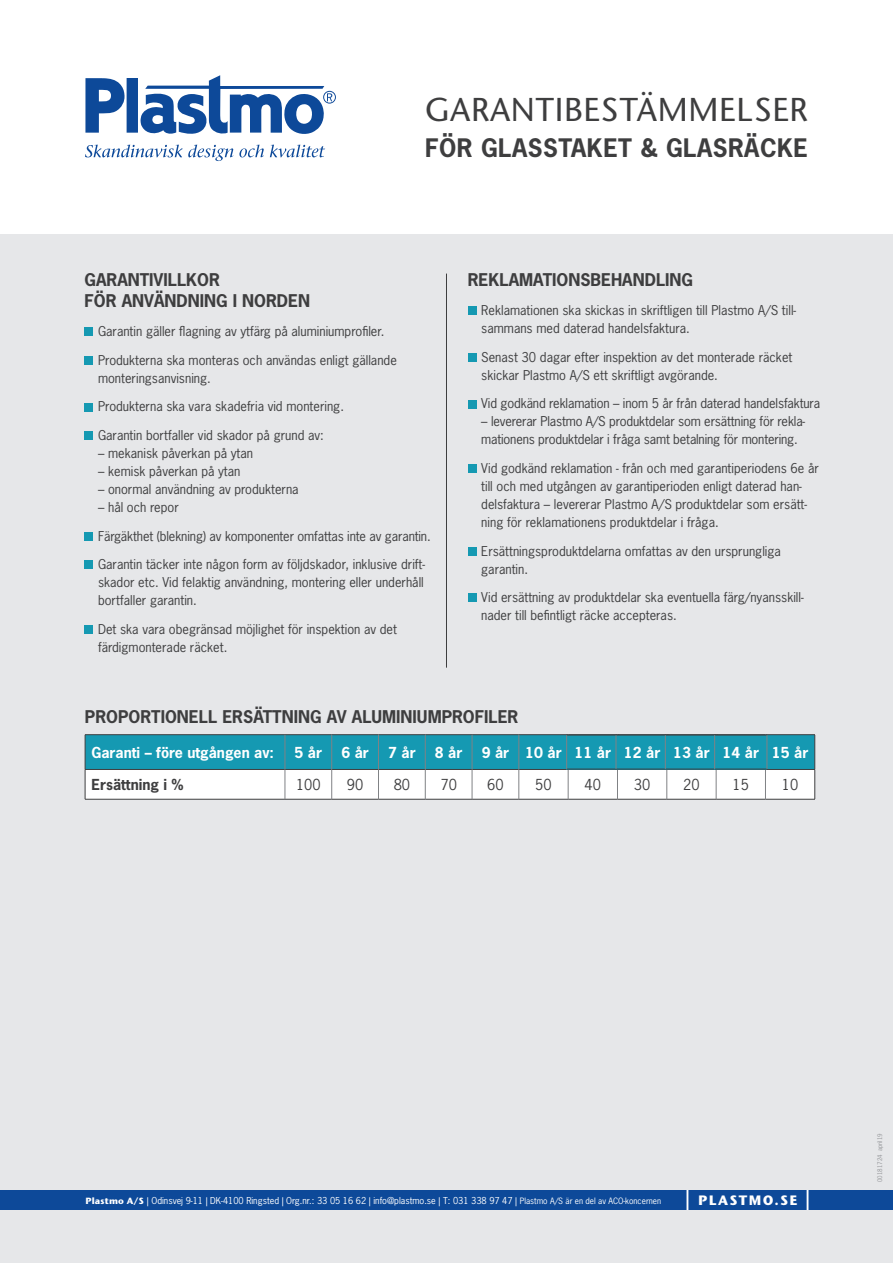
<style>
.page{position:relative;width:893px;height:1263px;background:#fff}
.page>*{position:absolute;margin:0;border:0;box-sizing:border-box;transform-origin:0 0}
.t1{font:500 33px "Stone Sans ITC Std";letter-spacing:.02em;color:#3e3e3f}
.t2{font:700 24px "News Gothic Std";letter-spacing:.02em;color:#3e3e3f}
.t3{font:700 16.5px/21px "News Gothic Std";color:#3e3e3f}
.t4{font:700 14.25px "News Gothic Std";color:#fff}
.t5{font:14.25px "News Gothic Std";color:#3e3e3f}
.t6{font:700 14.25px "News Gothic Std";color:#3e3e3f}
.t7{font:700 13.65px "Stone Sans ITC Std";letter-spacing:.1em;color:#fff}
.t8{font:12.75px/18px "News Gothic Std";color:#3e3e3f}
.t9{font:9px "News Gothic Std";color:#fff}
.t10{font:6px "News Gothic Std";color:#939598}
.s1{font-family:"Stone Sans ITC Std";font-weight:700}
.s2{font-size:8.25px}
</style>
<div class="page">
<div style="left:0;top:234px;width:893px;height:1029px;background:#e6e7e9"></div>
<div style="left:0;top:1190px;width:893px;height:20px;background:#0d4999"></div>
<hr style="left:686px;top:1190px;width:2px;height:20px;background:#fff">
<svg style="left:807px;top:1190px;width:1px;height:20px"></svg>
<div style="left:127px;top:78px;width:11px;height:55px;background:#0d4999"></div>
<svg style="left:85px;top:78px;width:40px;height:55px"></svg>
<svg style="left:141px;top:75px;width:195px;height:59px"></svg>
<svg style="left:85px;top:145px;width:148px;height:16px"></svg>
<svg style="left:239px;top:145px;width:25px;height:12px"></svg>
<svg style="left:270px;top:145px;width:55px;height:12px"></svg>
<div style="left:85px;top:328px;width:8px;height:8px;background:#1599b2"></div>
<div style="left:85px;top:356px;width:8px;height:9px;background:#1599b2"></div>
<div style="left:85px;top:403px;width:8px;height:8px;background:#1599b2"></div>
<div style="left:85px;top:431px;width:8px;height:9px;background:#1599b2"></div>
<div style="left:85px;top:532px;width:8px;height:9px;background:#1599b2"></div>
<div style="left:85px;top:561px;width:8px;height:8px;background:#1599b2"></div>
<div style="left:85px;top:625px;width:8px;height:9px;background:#1599b2"></div>
<div style="left:468px;top:307px;width:8px;height:8px;background:#1599b2"></div>
<div style="left:468px;top:353px;width:8px;height:9px;background:#1599b2"></div>
<div style="left:468px;top:400px;width:8px;height:8px;background:#1599b2"></div>
<div style="left:468px;top:464px;width:8px;height:9px;background:#1599b2"></div>
<div style="left:468px;top:547px;width:8px;height:9px;background:#1599b2"></div>
<div style="left:468px;top:594px;width:8px;height:8px;background:#1599b2"></div>
<hr style="left:446px;top:274px;width:1px;height:394px;background:#3e3e3f">
<hr style="left:85px;top:734px;width:200px;height:1px;background:#3e3e3f">
<hr style="left:285px;top:734px;width:47px;height:1px;background:#3e3e3f">
<hr style="left:332px;top:734px;width:46px;height:1px;background:#3e3e3f">
<hr style="left:378px;top:734px;width:47px;height:1px;background:#3e3e3f">
<hr style="left:425px;top:734px;width:47px;height:1px;background:#3e3e3f">
<hr style="left:472px;top:734px;width:47px;height:1px;background:#3e3e3f">
<hr style="left:519px;top:734px;width:49px;height:1px;background:#3e3e3f">
<hr style="left:568px;top:734px;width:49px;height:1px;background:#3e3e3f">
<hr style="left:617px;top:734px;width:50px;height:1px;background:#3e3e3f">
<hr style="left:667px;top:734px;width:49px;height:1px;background:#3e3e3f">
<hr style="left:716px;top:734px;width:49px;height:1px;background:#3e3e3f">
<hr style="left:765px;top:734px;width:50px;height:1px;background:#3e3e3f">
<hr style="left:85px;top:799px;width:200px;height:1px;background:#3e3e3f">
<hr style="left:285px;top:799px;width:47px;height:1px;background:#3e3e3f">
<hr style="left:332px;top:799px;width:46px;height:1px;background:#3e3e3f">
<hr style="left:378px;top:799px;width:47px;height:1px;background:#3e3e3f">
<hr style="left:425px;top:799px;width:47px;height:1px;background:#3e3e3f">
<hr style="left:472px;top:799px;width:47px;height:1px;background:#3e3e3f">
<hr style="left:519px;top:799px;width:49px;height:1px;background:#3e3e3f">
<hr style="left:568px;top:799px;width:49px;height:1px;background:#3e3e3f">
<hr style="left:617px;top:799px;width:50px;height:1px;background:#3e3e3f">
<hr style="left:667px;top:799px;width:49px;height:1px;background:#3e3e3f">
<hr style="left:716px;top:799px;width:49px;height:1px;background:#3e3e3f">
<hr style="left:765px;top:799px;width:50px;height:1px;background:#3e3e3f">
<svg style="left:85px;top:735px;width:730px;height:64px;background:#90cbd6"></svg>
<div style="left:567px;top:735px;width:52px;height:34px;background:#1599b2"></div>
<hr style="left:566px;top:735px;width:53px;height:1px;background:#3e3e3f">
<hr style="left:566px;top:769px;width:53px;height:1px;background:#3e3e3f">
<hr style="left:566px;top:735px;width:1px;height:34px;background:#808285">
<div style="left:616px;top:735px;width:52px;height:34px;background:#1599b2"></div>
<hr style="left:616px;top:735px;width:52px;height:1px;background:#3e3e3f">
<hr style="left:616px;top:769px;width:52px;height:1px;background:#3e3e3f">
<hr style="left:616px;top:735px;width:1px;height:34px;background:#808285">
<div style="left:665px;top:735px;width:53px;height:34px;background:#1599b2"></div>
<hr style="left:665px;top:735px;width:53px;height:1px;background:#3e3e3f">
<hr style="left:665px;top:769px;width:53px;height:1px;background:#3e3e3f">
<hr style="left:665px;top:735px;width:1px;height:34px;background:#808285">
<div style="left:715px;top:735px;width:52px;height:34px;background:#1599b2"></div>
<hr style="left:714px;top:735px;width:53px;height:1px;background:#3e3e3f">
<hr style="left:714px;top:769px;width:53px;height:1px;background:#3e3e3f">
<hr style="left:714px;top:735px;width:1px;height:34px;background:#808285">
<hr style="left:767px;top:735px;width:1px;height:34px;background:#808285">
<h1 class="t1" style="left:425px;top:89px;width:384px">GARANTIBESTÄMMELSER</h1>
<h2 class="t2" style="left:425px;top:132px;width:384px">FÖR GLASSTAKET &amp; GLASRÄCKE</h2>
<p class="t3" style="left:85px;top:269px;width:227px">GARANTIVILLKOR<br>FÖR ANVÄNDNING I NORDEN</p>
<p class="t8" style="left:98px;top:322px;width:288px">Garantin gäller flagning av ytfärg på aluminiumprofiler.</p>
<p class="t8" style="left:98px;top:351px;width:300px">Produkterna ska monteras och användas enligt gällande monteringsanvisning.</p>
<p class="t8" style="left:98px;top:397px;width:247px">Produkterna ska vara skadefria vid montering.</p>
<p class="t8" style="left:98px;top:426px;width:227px">Garantin bortfaller vid skador på grund av:</p>
<p class="t8" style="left:98px;top:444px;width:157px">– mekanisk påverkan på ytan</p>
<p class="t8" style="left:98px;top:462px;width:144px">– kemisk påverkan på ytan</p>
<p class="t8" style="left:98px;top:480px;width:202px">– onormal användning av produkterna</p>
<p class="t8" style="left:98px;top:498px;width:82px">– hål och repor</p>
<p class="t8" style="left:98px;top:527px;width:334px">Färgäkthet (blekning) av komponenter omfattas inte av garantin.</p>
<p class="t8" style="left:98px;top:555px;width:328px;text-align:justify">Garantin täcker inte någon form av följdskador, inklusive drift&shy;skador etc. Vid felaktig användning, montering eller underhåll bortfaller garantin.</p>
<p class="t8" style="left:98px;top:620px;width:300px">Det ska vara obegränsad möjlighet för inspektion av det färdigmonterade räcket.</p>
<p class="t3" style="left:468px;top:269px;width:227px">REKLAMATIONSBEHANDLING</p>
<p class="t8" style="left:481px;top:301px;width:316px">Reklamationen ska skickas in skriftligen till Plastmo A/S till&shy;sammans med daterad handelsfaktura.</p>
<p class="t8" style="left:481px;top:348px;width:313px">Senast 30 dagar efter inspektion av det monterade räcket skickar Plastmo A/S ett skriftligt avgörande.</p>
<p class="t8" style="left:481px;top:394px;width:340px">Vid godkänd reklamation – inom 5 år från daterad handelsfaktura</p>
<p class="t8" style="left:481px;top:412px;width:325px">– levererar Plastmo A/S produktdelar som ersättning för rekla&shy;mationens produktdelar i fråga samt betalning för montering.</p>
<p class="t8" style="left:481px;top:459px;width:339px">Vid godkänd reklamation - från och med garantiperiodens 6e år till och med utgången av garantiperioden enligt daterad han&shy;delsfaktura – levererar Plastmo A/S produktdelar som ersätt&shy;ning för reklamationens produktdelar i fråga.</p>
<p class="t8" style="left:481px;top:542px;width:301px">Ersättningsproduktdelarna omfattas av den ursprungliga garantin.</p>
<p class="t8" style="left:481px;top:588px;width:324px">Vid ersättning av produktdelar ska eventuella färg/nyansskill&shy;nader till befintligt räcke accepteras.</p>
<p class="t3" style="left:85px;top:706px;width:435px">PROPORTIONELL ERSÄTTNING AV ALUMINIUMPROFILER</p>
<p class="t4" style="left:92px;top:743px;width:184px">Garanti – före utgången av:</p>
<p class="t4" style="left:295px;top:743px;width:29px">5 år</p>
<p class="t4" style="left:341px;top:743px;width:29px">6 år</p>
<p class="t4" style="left:388px;top:743px;width:29px">7 år</p>
<p class="t4" style="left:435px;top:743px;width:29px">8 år</p>
<p class="t4" style="left:482px;top:743px;width:328px">9 år 10 år 11 år 12 år 13 år 14 år 15 år</p>
<p class="t6" style="left:92px;top:775px;width:94px">Ersättning i %</p>
<p class="t5" style="left:296px;top:775px;width:26px">100</p>
<p class="t5" style="left:347px;top:775px;width:18px">90</p>
<p class="t5" style="left:394px;top:775px;width:18px">80</p>
<p class="t5" style="left:440px;top:775px;width:18px">70</p>
<p class="t5" style="left:487px;top:775px;width:18px">60</p>
<p class="t5" style="left:535px;top:775px;width:18px">50</p>
<p class="t5" style="left:585px;top:775px;width:18px">40</p>
<p class="t5" style="left:634px;top:775px;width:18px">30</p>
<p class="t5" style="left:683px;top:775px;width:18px">20</p>
<p class="t5" style="left:733px;top:775px;width:18px">15</p>
<p class="t5" style="left:782px;top:775px;width:18px">10</p>
<p class="t9" style="left:85px;top:1194px;width:577px"><span class="s1">Plastmo A/S</span> | Odinsvej 9-11 | DK-4100 Ringsted | Org.nr.: 33 05 16 62 | info@plastmo.se | T: 031 338 97 47 | <span class="s2">Plastmo A/S är en del av ACO-koncernen</span></p>
<p class="t7" style="left:698px;top:1191px;width:101px">PLASTMO.SE</p>
<p class="t10" style="left:876px;top:1182px;width:50px;rotate:-90deg">00181724 april19</p>
</div>
